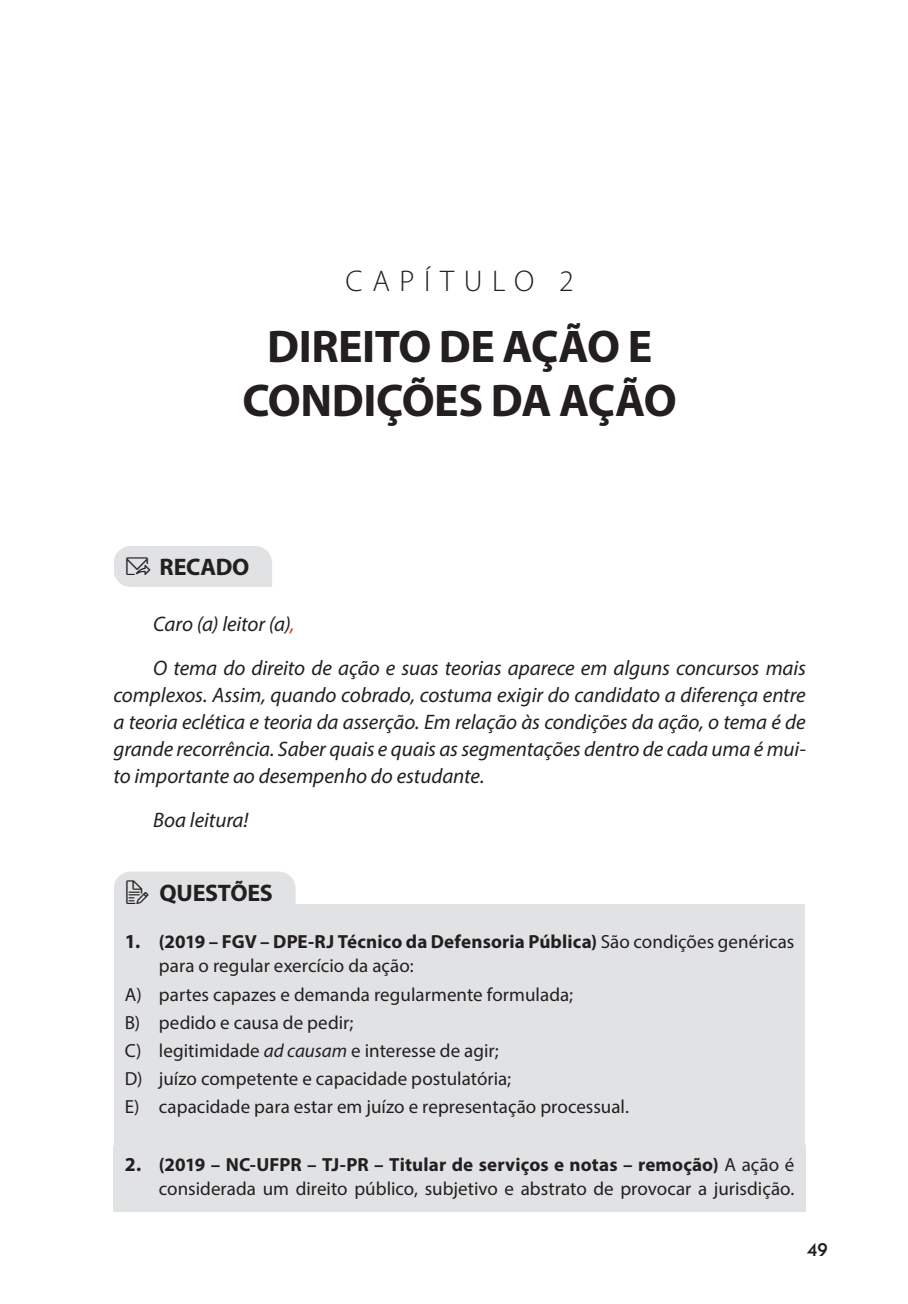
<style>
.page{position:relative;width:908px;height:1304px;background:#fff}
.page>*{position:absolute;margin:0;border:0;box-sizing:border-box;transform-origin:0 0}
.t1{font:700 46px/54px "Myriad Pro";letter-spacing:-.01em;color:#231f20;text-align:center}
.t2{font:300 30px "Myriad Pro";letter-spacing:.32em;color:#231f20}
.t3{font:700 24px "Myriad Pro";letter-spacing:-.01em;color:#231f20}
.t4{font:italic 21px/27px "Myriad Pro";letter-spacing:-.005em;color:#231f20}
.t5{font:19px/28px "Myriad Pro";color:#231f20}
.t6{font:18px "Nivea";color:#231f20}
.s1{color:#ee2d2d}
.s2{font-weight:700;font-size:19.8px}
.s3{font-weight:700}
.s4{font-style:italic}
</style>
<div class="page">
<div style="left:114px;top:904px;width:690px;height:101px;background:#e1e2e4"></div>
<div style="left:114px;top:987px;width:690px;height:75px;background:#e1e2e4"></div>
<div style="left:114px;top:1043px;width:690px;height:75px;background:#e1e2e4"></div>
<div style="left:114px;top:1070px;width:690px;height:76px;background:#e1e2e4"></div>
<div style="left:113px;top:1145px;width:692px;height:66px;background:#e1e2e4"></div>
<div style="left:114px;top:546px;width:158px;height:41px;background:#e1e2e4"></div>
<div style="left:114px;top:872px;width:181px;height:32px;background:#e1e2e4"></div>
<h2 class="t2" style="left:345px;top:263px;width:229px">CAPÍTULO 2</h2>
<h1 class="t1" style="left:242px;top:318px;width:436px">DIREITO DE AÇÃO E<br>CONDIÇÕES DA AÇÃO</h1>
<p class="t3" style="left:159px;top:552px;width:91px">RECADO</p>
<p class="t4" style="left:153px;top:601px;width:654px;line-height:44px">Caro (a) leitor (a)<span class="s1">,<br></span>O tema do direito de ação e suas teorias aparece em alguns concursos mais</p>
<p class="t4" style="left:113px;top:681px;width:693px;text-align:justify">complexos. Assim, quando cobrado, costuma exigir do candidato a diferença entre a teoria eclética e teoria da asserção. Em relação às condições da ação, o tema é de grande recorrência. Saber quais e quais as segmentações dentro de cada uma é mui&shy;to importante ao desempenho do estudante.</p>
<p class="t4" style="left:153px;top:806px;width:97px">Boa leitura!</p>
<p class="t3" style="left:159px;top:877px;width:115px">QUESTÕES</p>
<p class="t5" style="left:159px;top:929px;width:636px;line-height:24px;text-indent:-34px"><span class="s2">1.</span> <span class="s3">(2019 – FGV – DPE-RJ Técnico da Defensoria Pública)</span> São condições genéricas para o regular exercício da ação:</p>
<p class="t5" style="left:125px;top:981px;width:505px">A) partes capazes e demanda regularmente formulada;<br>B) pedido e causa de pedir;<br>C) legitimidade <span class="s4">ad causam</span> e interesse de agir;<br>D) juízo competente e capacidade postulatória;<br>E) capacidade para estar em juízo e representação processual.</p>
<p class="t5" style="left:125px;top:1152px;width:670px;line-height:24px;text-align:right"><span class="s2">2.</span> <span class="s3">(2019 – NC-UFPR – TJ-PR – Titular de serviços e notas – remoção)</span> A ação é considerada um direito público, subjetivo e abstrato de provocar a jurisdição.</p>
<p class="t6" style="left:806px;top:1238px;width:22px">49</p>
</div>
